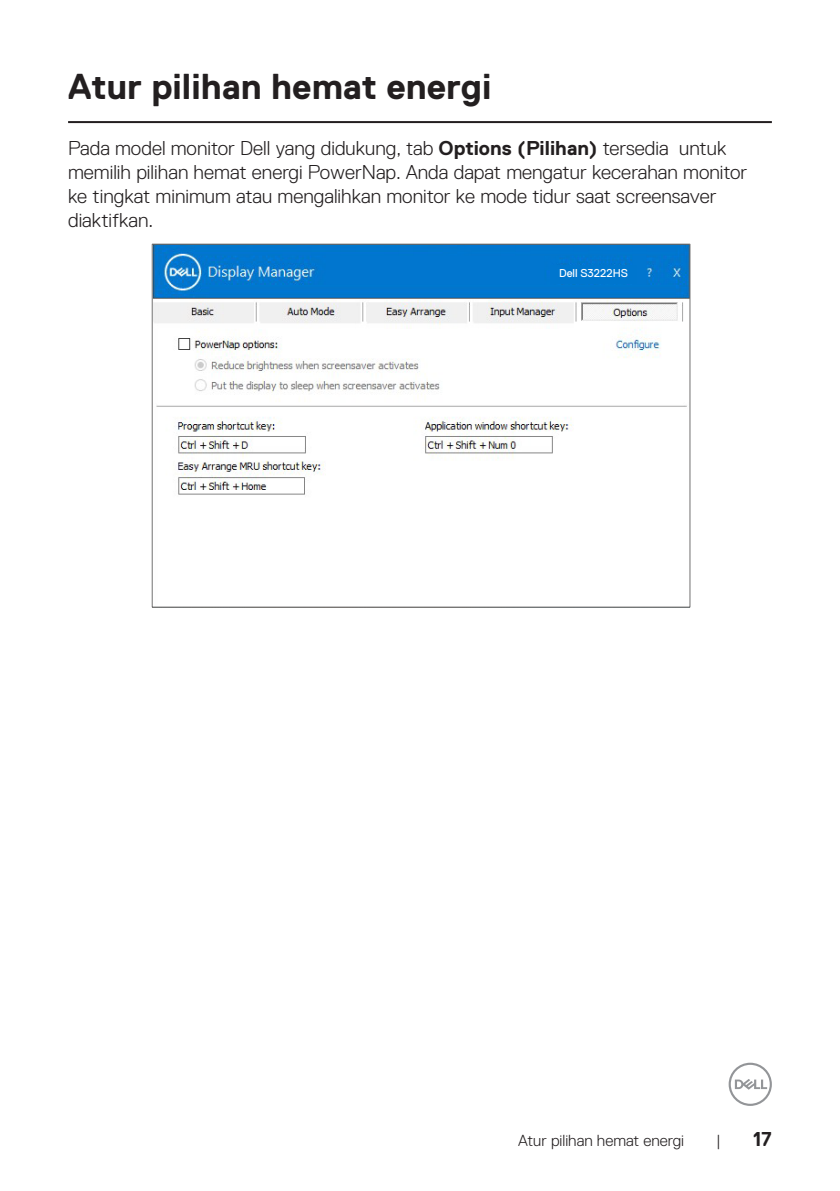
<style>
.page{position:relative;width:840px;height:1191px;background:#fff}
.page>*{position:absolute;margin:0;border:0;box-sizing:border-box;transform-origin:0 0}
.Head_1{font:700 36px "Dell Replica";color:#231f20}
.Paragraph{font:300 20px/24px "Dell Replica";color:#231f20}
.t1{font:700 20px "Dell Replica";color:#231f20}
.t2{font:300 16px "Dell Replica";color:#231f20}
.t3{font:11.4px "Dell Replica";color:#fff}
.s1{font-weight:700}
</style>
<div class="page">
<svg style="left:728px;top:1062px;width:43px;height:44px"></svg>
<hr style="left:68px;top:121px;width:703px;height:2px;background:#231f20">
<img style="left:154px;top:246px;width:534px;height:249px">
<div style="left:549px;top:265px;width:87px;height:18px;background:#0076ce"></div>
<p class="Head_1" style="left:68px;top:66px;width:424px">Atur pilihan hemat energi</p>
<p class="Paragraph" style="left:68px;top:136px;width:680px">Pada model monitor Dell yang didukung, tab <span class="s1">Options (Pilihan)</span> tersedia untuk memilih pilihan hemat energi PowerNap. Anda dapat mengatur kecerahan monitor ke tingkat minimum atau mengalihkan monitor ke mode tidur saat screensaver diaktifkan.</p>
<p class="t3" style="left:558px;top:267px;width:70px">Dell S3222HS</p>
<p class="t2" style="left:518px;top:1131px;width:167px">Atur pilihan hemat energi</p>
<p class="t2" style="left:715px;top:1131px;width:6px">|</p>
<p class="t1" style="left:752px;top:1127px;width:20px">17</p>
</div>
